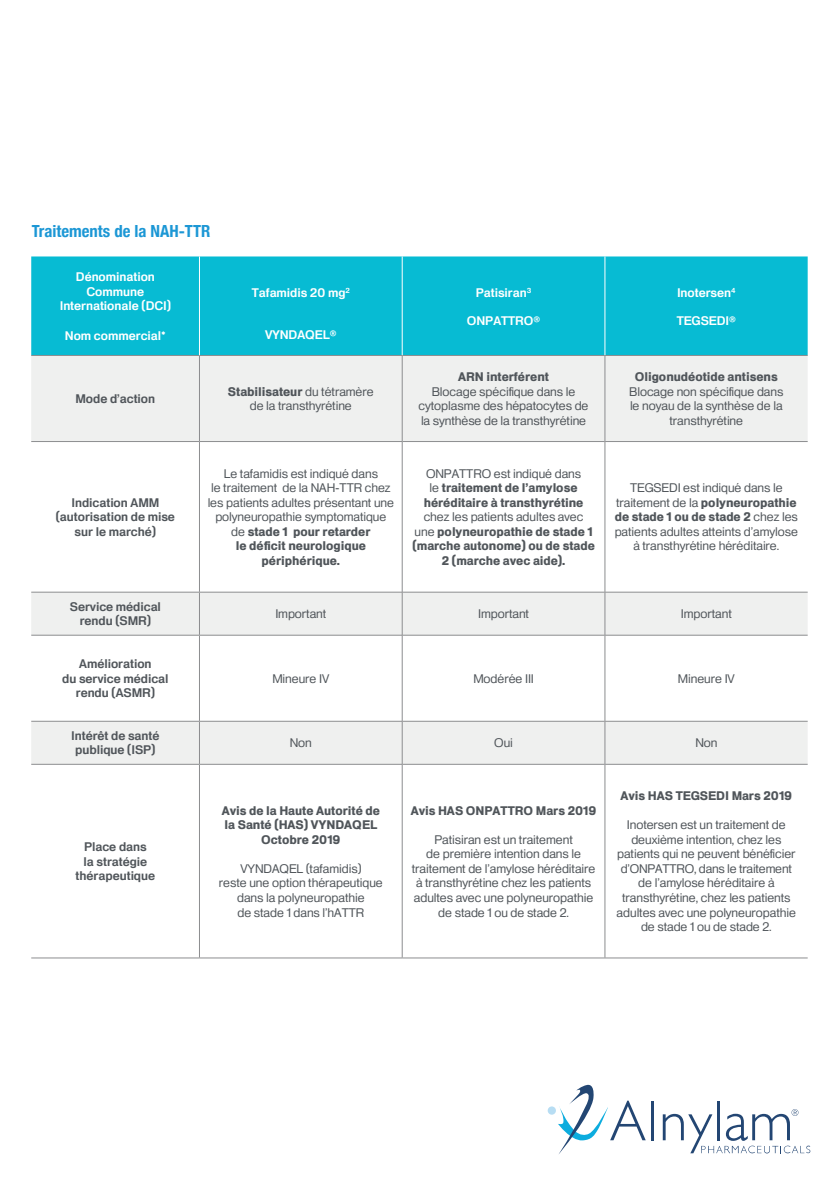
<style>
.page{position:relative;width:840px;height:1191px;background:#fff}
.page>*{position:absolute;margin:0;border:0;box-sizing:border-box;transform-origin:0 0}
.t1{font:700 condensed 16.6px "Helvetica Neue";color:#1c97d5}
.t2{font:12.2px/14.6px "Heldustry FT";color:#50555a;text-align:center}
.t3{font:900 12.2px/14.6px "Heldustry FT";color:#50555a;text-align:center}
.t4{font:600 12.2px/14.6px "Heldustry FT";color:#50555a;text-align:center}
.t5{font:600 12.2px/14.6px "Heldustry FT";color:#fff;text-align:center}
.s1{font-weight:900}
.s2{font-weight:400}
</style>
<div class="page">
<div style="left:547px;top:1106px;width:8px;height:8px;background:#b7ddf3;border-radius:50%"></div>
<svg style="left:558px;top:1084px;width:87px;height:70px"></svg>
<hr style="left:651px;top:1101px;width:3px;height:39px;background:#234673">
<hr style="left:716px;top:1101px;width:3px;height:39px;background:#234673">
<svg style="left:662px;top:1109px;width:147px;height:44px"></svg>
<div style="left:31px;top:256px;width:776px;height:99px;background:#07bbd3"></div>
<svg style="left:31px;top:356px;width:776px;height:408px"></svg>
<hr style="left:31px;top:355px;width:168px;height:1px;background:#8c8d8f">
<hr style="left:199px;top:355px;width:203px;height:1px;background:#8c8d8f">
<hr style="left:199px;top:356px;width:1px;height:85px;background:#8c8d8f">
<hr style="left:402px;top:355px;width:202px;height:1px;background:#8c8d8f">
<hr style="left:604px;top:355px;width:203px;height:1px;background:#8c8d8f">
<hr style="left:31px;top:441px;width:168px;height:1px;background:#8c8d8f">
<hr style="left:199px;top:441px;width:203px;height:1px;background:#8c8d8f">
<hr style="left:199px;top:442px;width:1px;height:150px;background:#8c8d8f">
<hr style="left:402px;top:441px;width:202px;height:1px;background:#8c8d8f">
<hr style="left:604px;top:441px;width:203px;height:1px;background:#8c8d8f">
<hr style="left:199px;top:635px;width:1px;height:86px;background:#8c8d8f">
<hr style="left:199px;top:764px;width:1px;height:193px;background:#8c8d8f">
<hr style="left:31px;top:592px;width:168px;height:1px;background:#8c8d8f">
<hr style="left:31px;top:635px;width:168px;height:1px;background:#8c8d8f">
<hr style="left:31px;top:721px;width:168px;height:1px;background:#8c8d8f">
<hr style="left:31px;top:764px;width:168px;height:1px;background:#8c8d8f">
<hr style="left:31px;top:957px;width:168px;height:1px;background:#8c8d8f">
<hr style="left:199px;top:256px;width:1px;height:99px;background:#fff">
<hr style="left:199px;top:592px;width:203px;height:1px;background:#8c8d8f">
<hr style="left:199px;top:592px;width:1px;height:43px;background:#8c8d8f">
<hr style="left:402px;top:592px;width:202px;height:1px;background:#8c8d8f">
<hr style="left:604px;top:592px;width:203px;height:1px;background:#8c8d8f">
<hr style="left:199px;top:635px;width:203px;height:1px;background:#8c8d8f">
<hr style="left:402px;top:635px;width:202px;height:1px;background:#8c8d8f">
<hr style="left:604px;top:635px;width:203px;height:1px;background:#8c8d8f">
<hr style="left:199px;top:721px;width:203px;height:1px;background:#8c8d8f">
<hr style="left:199px;top:721px;width:1px;height:43px;background:#8c8d8f">
<hr style="left:402px;top:721px;width:202px;height:1px;background:#8c8d8f">
<hr style="left:604px;top:721px;width:203px;height:1px;background:#8c8d8f">
<hr style="left:199px;top:764px;width:203px;height:1px;background:#8c8d8f">
<hr style="left:402px;top:764px;width:202px;height:1px;background:#8c8d8f">
<hr style="left:604px;top:764px;width:203px;height:1px;background:#8c8d8f">
<hr style="left:199px;top:957px;width:203px;height:1px;background:#8c8d8f">
<hr style="left:402px;top:957px;width:202px;height:1px;background:#8c8d8f">
<hr style="left:604px;top:957px;width:203px;height:1px;background:#8c8d8f">
<hr style="left:401px;top:256px;width:1px;height:99px;background:#fff">
<hr style="left:604px;top:256px;width:1px;height:99px;background:#fff">
<hr style="left:604px;top:356px;width:1px;height:85px;background:#8c8d8f">
<hr style="left:604px;top:441px;width:1px;height:151px;background:#8c8d8f">
<hr style="left:604px;top:592px;width:1px;height:43px;background:#8c8d8f">
<hr style="left:604px;top:635px;width:1px;height:86px;background:#8c8d8f">
<hr style="left:604px;top:721px;width:1px;height:43px;background:#8c8d8f">
<hr style="left:604px;top:764px;width:1px;height:193px;background:#8c8d8f">
<hr style="left:401px;top:356px;width:1px;height:85px;background:#8c8d8f">
<hr style="left:401px;top:441px;width:1px;height:151px;background:#8c8d8f">
<hr style="left:401px;top:592px;width:1px;height:43px;background:#8c8d8f">
<hr style="left:401px;top:635px;width:1px;height:86px;background:#8c8d8f">
<hr style="left:401px;top:721px;width:1px;height:43px;background:#8c8d8f">
<hr style="left:401px;top:764px;width:1px;height:193px;background:#8c8d8f">
<h1 class="t1" style="left:32px;top:217px;width:180px">Traitements de la NAH-TTR</h1>
<p class="t5" style="left:60px;top:269px;width:112px">Dénomination<br>Commune<br>Internationale (DCI)</p>
<p class="t5" style="left:65px;top:328px;width:102px">Nom commercial*</p>
<p class="t5" style="left:252px;top:285px;width:99px">Tafamidis 20 mg<sup>2</sup></p>
<p class="t5" style="left:265px;top:327px;width:73px">VYNDAQEL®</p>
<p class="t4" style="left:75px;top:391px;width:81px">Mode d’action</p>
<p class="t2" style="left:228px;top:384px;width:147px"><span class="s1">Stabilisateur</span> du tétramère de la transthyrétine</p>
<p class="t5" style="left:475px;top:285px;width:57px">Patisiran<sup>3</sup></p>
<p class="t5" style="left:466px;top:313px;width:75px">ONPATTRO®</p>
<p class="t3" style="left:458px;top:369px;width:92px">ARN interférent</p>
<p class="t2" style="left:418px;top:384px;width:171px">Blocage spécifique dans le cytoplasme des hépatocytes de la synthèse de la transthyrétine</p>
<p class="t4" style="left:56px;top:495px;width:121px">Indication AMM (autorisation de mise sur le marché)</p>
<p class="t2" style="left:207px;top:466px;width:188px">Le tafamidis est indiqué dans<br>le traitement de la NAH-TTR chez les patients adultes présentant une polyneuropathie symptomatique de <span class="s1">stade 1 pour retarder<br>le déficit neurologique périphérique.</span></p>
<p class="t3" style="left:423px;top:466px;width:161px"><span class="s2">ONPATTRO est indiqué dans le</span> traitement de l’amylose héréditaire à transthyrétine</p>
<p class="t3" style="left:412px;top:509px;width:184px"><span class="s2">chez les patients adultes avec une</span> polyneuropathie de stade 1 (marche autonome) ou de stade<br>2 (marche avec aide).</p>
<p class="t5" style="left:676px;top:285px;width:60px">Inotersen<sup>4</sup></p>
<p class="t5" style="left:676px;top:313px;width:61px">TEGSEDI®</p>
<p class="t3" style="left:634px;top:369px;width:144px">Oligonudéotide antisens</p>
<p class="t2" style="left:629px;top:384px;width:155px">Blocage non spécifique dans le noyau de la synthèse de la transthyrétine</p>
<p class="t2" style="left:614px;top:480px;width:185px">TEGSEDI est indiqué dans le traitement de la <span class="s1">polyneuropathie de stade 1 ou de stade 2</span> chez les patients adultes atteints d’amylose à transthyrétine héréditaire.</p>
<p class="t4" style="left:70px;top:599px;width:93px">Service médical rendu (SMR)</p>
<p class="t2" style="left:275px;top:606px;width:52px">Important</p>
<p class="t2" style="left:478px;top:606px;width:52px">Important</p>
<p class="t2" style="left:680px;top:606px;width:52px">Important</p>
<p class="t4" style="left:62px;top:656px;width:108px">Amélioration<br>du service médical rendu (ASMR)</p>
<p class="t2" style="left:272px;top:671px;width:58px">Mineure IV</p>
<p class="t2" style="left:473px;top:671px;width:62px">Modérée III</p>
<p class="t2" style="left:677px;top:671px;width:58px">Mineure IV</p>
<p class="t4" style="left:71px;top:728px;width:90px">Intérêt de santé publique (ISP)</p>
<p class="t2" style="left:290px;top:735px;width:23px">Non</p>
<p class="t2" style="left:494px;top:735px;width:20px">Oui</p>
<p class="t2" style="left:695px;top:735px;width:23px">Non</p>
<p class="t4" style="left:76px;top:839px;width:81px">Place dans<br>la stratégie thérapeutique</p>
<p class="t3" style="left:222px;top:803px;width:159px">Avis de la Haute Autorité de la Santé (HAS) VYNDAQEL<br>Octobre 2019</p>
<p class="t2" style="left:219px;top:861px;width:165px">VYNDAQEL (tafamidis)<br>reste une option thérapeutique dans la polyneuropathie<br>de stade 1 dans l’hATTR</p>
<p class="t3" style="left:410px;top:803px;width:187px">Avis HAS ONPATTRO Mars 2019</p>
<p class="t2" style="left:411px;top:832px;width:185px">Patisiran est un traitement<br>de première intention dans le traitement de l’amylose héréditaire à transthyrétine chez les patients adultes avec une polyneuropathie de stade 1 ou de stade 2.</p>
<p class="t3" style="left:620px;top:788px;width:173px">Avis HAS TEGSEDI Mars 2019</p>
<p class="t2" style="left:616px;top:817px;width:181px">Inotersen est un traitement de deuxième intention, chez les patients qui ne peuvent bénéficier d’ONPATTRO, dans le traitement de l’amylose héréditaire à transthyrétine, chez les patients adultes avec une polyneuropathie de stade 1 ou de stade 2.</p>
</div>
